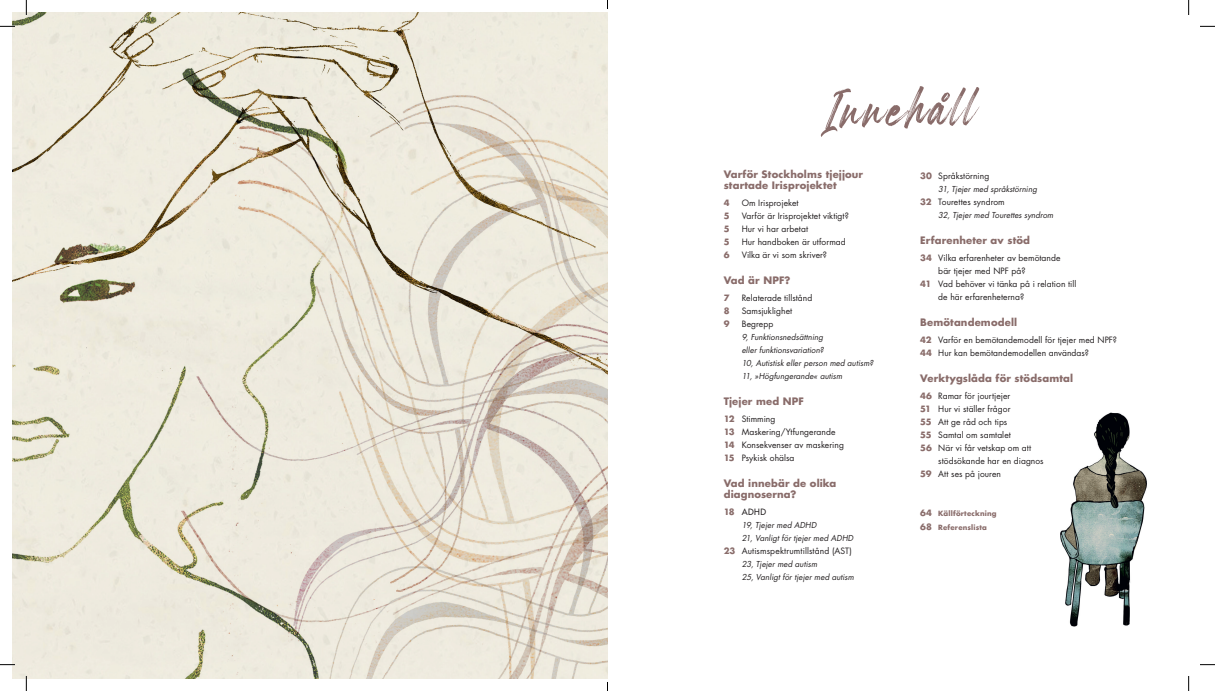
<style>
.page{position:relative;width:1215px;height:691px;background:#fff}
.page>*{position:absolute;margin:0;border:0;box-sizing:border-box;transform-origin:0 0}
.Bröd_text_NPF{font:700 10px "Futura Std";letter-spacing:.015em;color:#896c6a}
.Bröd_text_NPF-2{font:8.5px/13px "Futura Std";letter-spacing:.005em;color:#231f20}
.Bröd_text_NPF-3{font:700 8.5px "Futura Std";color:#896c6a}
.Bröd_text_NPF-4{font:500 8.5px "Futura Std";color:#231f20}
.Bröd_text_NPF-5{font:italic 8px "Futura Std";letter-spacing:.005em;color:#231f20}
.Bröd_text_NPF-6{font:700 7px "Futura Std";letter-spacing:.025em;color:#896c6a}
.s1{font-weight:700;color:#896c6a}
.s2{font-size:8.5px}
</style>
<div class="page">
<img style="left:1060px;top:412px;width:87px;height:215px">
<svg style="left:821px;top:86px;width:159px;height:51px"></svg>
<img style="left:12px;top:12px;width:595px;height:666px">
<svg style="left:0;top:26px;width:15px;height:1px"></svg>
<svg style="left:1200px;top:26px;width:15px;height:1px"></svg>
<svg style="left:0;top:664px;width:15px;height:1px"></svg>
<svg style="left:1200px;top:664px;width:15px;height:1px"></svg>
<svg style="left:26px;top:0;width:1px;height:15px"></svg>
<svg style="left:26px;top:675px;width:1px;height:15px"></svg>
<svg style="left:1188px;top:0;width:1px;height:15px"></svg>
<svg style="left:1188px;top:676px;width:1px;height:14px"></svg>
<p class="Bröd_text_NPF" style="left:724px;top:167px;width:141px">Varför Stockholms tjejjour</p>
<p class="Bröd_text_NPF" style="left:724px;top:178px;width:115px">startade Irisprojektet</p>
<p class="Bröd_text_NPF-3" style="left:724px;top:197px;width:7px">4</p>
<p class="Bröd_text_NPF-2" style="left:742px;top:196px;width:58px">Om Irisprojeket</p>
<p class="Bröd_text_NPF-3" style="left:724px;top:210px;width:7px">5</p>
<p class="Bröd_text_NPF-2" style="left:742px;top:209px;width:109px">Varför är Irisprojektet viktigt?</p>
<p class="Bröd_text_NPF-3" style="left:724px;top:223px;width:7px">5</p>
<p class="Bröd_text_NPF-2" style="left:742px;top:222px;width:68px">Hur vi har arbetat</p>
<p class="Bröd_text_NPF-3" style="left:724px;top:236px;width:7px">5</p>
<p class="Bröd_text_NPF-2" style="left:742px;top:235px;width:106px">Hur handboken är utformad</p>
<p class="Bröd_text_NPF-3" style="left:724px;top:249px;width:7px">6</p>
<p class="Bröd_text_NPF-2" style="left:742px;top:248px;width:87px">Vilka är vi som skriver?</p>
<p class="Bröd_text_NPF" style="left:724px;top:273px;width:68px">Vad är NPF?</p>
<p class="Bröd_text_NPF-3" style="left:724px;top:292px;width:7px">7</p>
<p class="Bröd_text_NPF-2" style="left:742px;top:291px;width:72px">Relaterade tillstånd</p>
<p class="Bröd_text_NPF-3" style="left:724px;top:305px;width:7px">8</p>
<p class="Bröd_text_NPF-2" style="left:742px;top:304px;width:52px">Samsjuklighet</p>
<p class="Bröd_text_NPF-3" style="left:724px;top:318px;width:7px">9</p>
<p class="Bröd_text_NPF-2" style="left:742px;top:317px;width:33px">Begrepp</p>
<p class="Bröd_text_NPF-5" style="left:742px;top:332px;width:83px">9, Funktionsnedsättning</p>
<p class="Bröd_text_NPF-5" style="left:742px;top:345px;width:83px">eller funktionsvariation?</p>
<p class="Bröd_text_NPF-5" style="left:742px;top:358px;width:133px">10, Autistisk eller person med autism?</p>
<p class="Bröd_text_NPF-5" style="left:742px;top:371px;width:102px">11, »Högfungerande« autism</p>
<p class="Bröd_text_NPF" style="left:724px;top:394px;width:82px">Tjejer med NPF</p>
<p class="Bröd_text_NPF-2" style="left:724px;top:412px;width:53px"><span class="s1">12</span> Stimming</p>
<p class="Bröd_text_NPF-2" style="left:724px;top:425px;width:113px"><span class="s1">13</span> Maskering/Ytfungerande</p>
<p class="Bröd_text_NPF-2" style="left:724px;top:438px;width:122px"><span class="s1">14</span> Konsekvenser av maskering</p>
<p class="Bröd_text_NPF-2" style="left:724px;top:451px;width:72px"><span class="s1">15</span> Psykisk ohälsa</p>
<p class="Bröd_text_NPF" style="left:724px;top:476px;width:114px">Vad innebär de olika</p>
<p class="Bröd_text_NPF" style="left:724px;top:487px;width:74px">diagnoserna?</p>
<p class="Bröd_text_NPF-4" style="left:724px;top:506px;width:44px"><span class="s1">18</span> ADHD</p>
<p class="Bröd_text_NPF-5" style="left:742px;top:520px;width:76px">19, Tjejer med ADHD</p>
<p class="Bröd_text_NPF-5" style="left:742px;top:533px;width:113px">21, Vanligt för tjejer med ADHD</p>
<p class="Bröd_text_NPF-2" style="left:724px;top:544px;width:130px"><span class="s1">23</span> Autismspektrumtillstånd (AST)</p>
<p class="Bröd_text_NPF-5" style="left:742px;top:559px;width:77px">23, Tjejer med autism</p>
<p class="Bröd_text_NPF-5" style="left:742px;top:572px;width:114px">25, Vanligt för tjejer med autism</p>
<p class="Bröd_text_NPF-2" style="left:920px;top:170px;width:70px"><span class="s1">30</span> Språkstörning</p>
<p class="Bröd_text_NPF-5" style="left:938px;top:184px;width:100px">31, Tjejer med språkstörning</p>
<p class="Bröd_text_NPF-2" style="left:920px;top:196px;width:86px"><span class="s1">32</span> Tourettes syndrom</p>
<p class="Bröd_text_NPF-5" style="left:938px;top:210px;width:117px">32, Tjejer med Tourettes syndrom</p>
<p class="Bröd_text_NPF" style="left:920px;top:234px;width:111px">Erfarenheter av stöd</p>
<p class="Bröd_text_NPF-2" style="left:938px;top:252px;width:124px;text-indent:-18px"><span class="s1">34</span> Vilka erfarenheter av bemötande bär tjejer med NPF på?</p>
<p class="Bröd_text_NPF-2" style="left:920px;top:278px;width:157px"><span class="s1">41</span> Vad behöver vi tänka på i relation till</p>
<p class="Bröd_text_NPF-2" style="left:938px;top:291px;width:87px">de här erfarenheterna?</p>
<p class="Bröd_text_NPF" style="left:920px;top:316px;width:98px">Bemötandemodell</p>
<p class="Bröd_text_NPF-2" style="left:920px;top:334px;width:198px"><span class="s1">42</span> Varför en bemötandemodell för tjejer med NPF?</p>
<p class="Bröd_text_NPF-2" style="left:920px;top:347px;width:170px"><span class="s1">44</span> Hur kan bemötandemodellen användas?</p>
<p class="Bröd_text_NPF" style="left:920px;top:372px;width:154px">Verktygslåda för stödsamtal</p>
<p class="Bröd_text_NPF-2" style="left:920px;top:390px;width:92px"><span class="s1">46</span> Ramar för jourtjejer</p>
<p class="Bröd_text_NPF-2" style="left:920px;top:403px;width:92px"><span class="s1">51</span> Hur vi ställer frågor</p>
<p class="Bröd_text_NPF-2" style="left:920px;top:416px;width:89px"><span class="s1">55</span> Att ge råd och tips</p>
<p class="Bröd_text_NPF-2" style="left:920px;top:429px;width:92px"><span class="s1">55</span> Samtal om samtalet</p>
<p class="Bröd_text_NPF-2" style="left:920px;top:442px;width:112px"><span class="s1">56</span> När vi får vetskap om att</p>
<p class="Bröd_text_NPF-2" style="left:938px;top:455px;width:107px">stödsökande har en diagnos</p>
<p class="Bröd_text_NPF-2" style="left:920px;top:468px;width:82px"><span class="s1">59</span> Att ses på jouren</p>
<p class="Bröd_text_NPF-6" style="left:920px;top:509px;width:78px"><span class="s2">64</span> Källförteckning</p>
<p class="Bröd_text_NPF-6" style="left:920px;top:522px;width:68px"><span class="s2">68</span> Referenslista</p>
</div>
